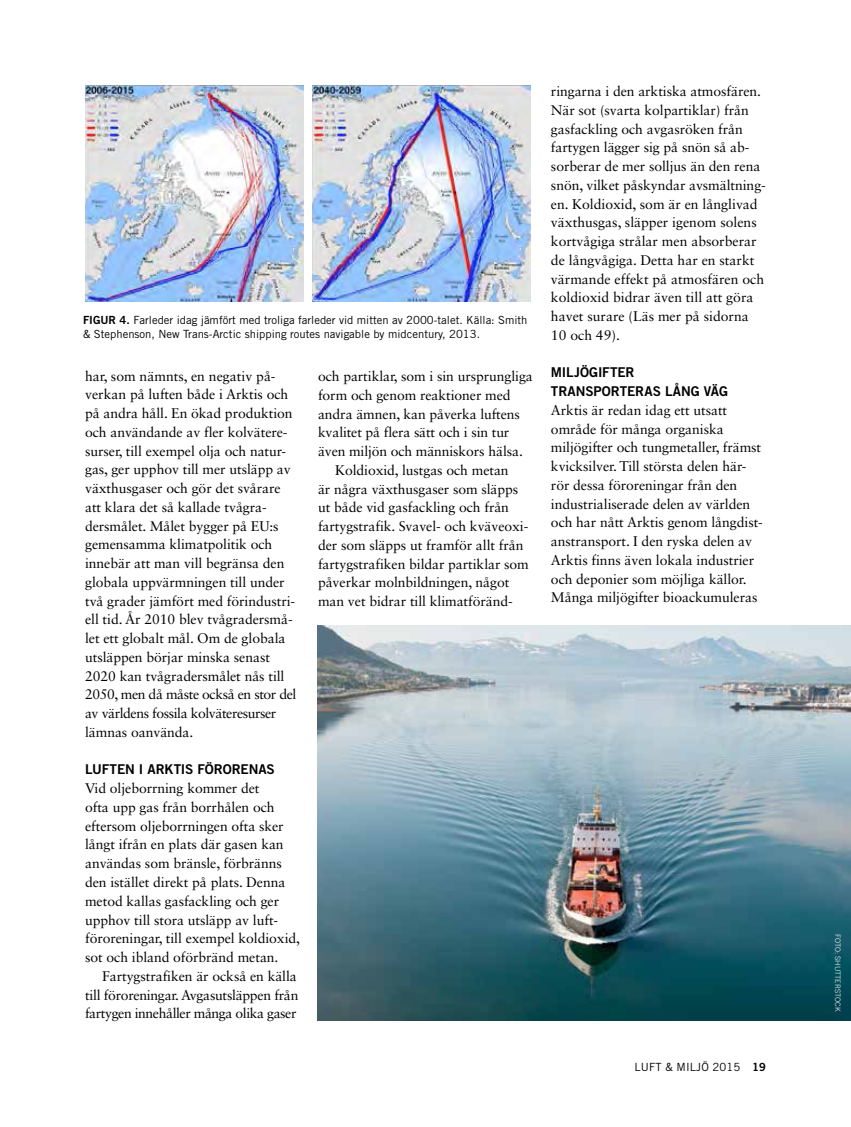
<style>
.page{position:relative;width:851px;height:1127px;background:#fff}
.page>*{position:absolute;margin:0;border:0;box-sizing:border-box;transform-origin:0 0}
.t1{font:13.95px/18.8px "Sabon LT Std";letter-spacing:-.005em;color:#000}
.t2{font:13.5px/18.8px "Trade Gothic LT Std Bd 2";letter-spacing:-.01em;color:#000}
.t3{font:11.25px/13.5px "Trade Gothic LT Std";color:#000}
.t4{font:300 7.5px "Trade Gothic LT Std";color:#fff}
.s1{font-family:"Trade Gothic LT Std Bd 2"}
</style>
<div class="page">
<img style="left:317px;top:625px;width:533px;height:395px">
<img style="left:86px;top:86px;width:217px;height:215px">
<img style="left:313px;top:86px;width:217px;height:215px">
<p class="t3" style="left:83px;top:313px;width:446px"><span class="s1">FIGUR 4.</span> Farleder idag jämfört med troliga farleder vid mitten av 2000-talet. Källa: Smith &amp; Stephenson, New Trans-Arctic shipping routes navigable by midcentury, 2013.</p>
<p class="t1" style="left:85px;top:366px;width:213px">har, som nämnts, en negativ på&shy;verkan på luften både i Arktis och på andra håll. En ökad produktion och användande av fler kolvätere&shy;surser, till exempel olja och natur&shy;gas, ger upphov till mer utsläpp av växthusgaser och gör det svårare att klara det så kallade tvågra&shy;dersmålet. Målet bygger på EU:s gemensamma klimatpolitik och innebär att man vill begränsa den globala uppvärmningen till under två grader jämfört med förindustri&shy;ell tid. År 2010 blev tvågradersmå&shy;let ett globalt mål. Om de globala utsläppen börjar minska senast<br>2020 kan tvågradersmålet nås till<br>2050, men då måste också en stor del av världens fossila kolväteresurser lämnas oanvända.</p>
<p class="t2" style="left:85px;top:760px;width:191px">LUFTEN I ARKTIS FÖRORENAS</p>
<p class="t1" style="left:85px;top:779px;width:216px">Vid oljeborrning kommer det<br>ofta upp gas från borrhålen och eftersom oljeborrningen ofta sker långt ifrån en plats där gasen kan användas som bränsle, förbränns den istället direkt på plats. Denna metod kallas gasfackling och ger upphov till stora utsläpp av luft&shy;föroreningar, till exempel koldioxid, sot och ibland oförbränd metan.</p>
<p class="t1" style="left:85px;top:966px;width:215px;text-align:justify;text-indent:17px">Fartygstrafiken är också en källa till föroreningar. Avgasutsläppen från fartygen innehåller många olika gaser</p>
<p class="t1" style="left:318px;top:367px;width:216px">och partiklar, som i sin ursprungliga</p>
<p class="t1" style="left:318px;top:386px;width:194px">form och genom reaktioner med</p>
<p class="t1" style="left:318px;top:404px;width:203px">andra ämnen, kan påverka luftens</p>
<p class="t1" style="left:318px;top:423px;width:193px">kvalitet på flera sätt och i sin tur</p>
<p class="t1" style="left:318px;top:442px;width:206px">även miljön och människors hälsa.</p>
<p class="t1" style="left:335px;top:460px;width:175px">Koldioxid, lustgas och metan</p>
<p class="t1" style="left:318px;top:479px;width:202px">är några växthusgaser som släpps</p>
<p class="t1" style="left:318px;top:498px;width:192px">ut både vid gasfackling och från</p>
<p class="t1" style="left:318px;top:517px;width:212px">fartygstrafik. Svavel- och kväveoxi-</p>
<p class="t1" style="left:318px;top:536px;width:207px">der som släpps ut framför allt från</p>
<p class="t1" style="left:318px;top:554px;width:212px">fartygstrafiken bildar partiklar som</p>
<p class="t1" style="left:318px;top:573px;width:193px">påverkar molnbildningen, något</p>
<p class="t1" style="left:318px;top:592px;width:196px">man vet bidrar till klimatföränd-</p>
<p class="t1" style="left:551px;top:82px;width:216px">ringarna i den arktiska atmosfären.<br>När sot (svarta kolpartiklar) från gasfackling och avgasröken från fartygen lägger sig på snön så ab&shy;sorberar de mer solljus än den rena snön, vilket påskyndar avsmältning&shy;en. Koldioxid, som är en långlivad växthusgas, släpper igenom solens kortvågiga strålar men absorberar de långvågiga. Detta har en starkt värmande effekt på atmosfären och koldioxid bidrar även till att göra havet surare (Läs mer på sidorna<br>10 och 49).</p>
<p class="t2" style="left:551px;top:363px;width:178px">MILJÖGIFTER<br>TRANSPORTERAS LÅNG VÄG</p>
<p class="t1" style="left:551px;top:401px;width:213px">Arktis är redan idag ett utsatt område för många organiska miljögifter och tungmetaller, främst kvicksilver. Till största delen här&shy;rör dessa föroreningar från den industrialiserade delen av världen och har nått Arktis genom långdist&shy;anstransport. I den ryska delen av Arktis finns även lokala industrier och deponier som möjliga källor.<br>Många miljögifter bioackumuleras</p>
<p class="t3" style="left:634px;top:1060px;width:133px">LUFT &amp; MILJÖ 2015 <span class="s1">19</span></p>
<p class="t4" style="left:842px;top:933px;width:79px;rotate:90deg">FOTO: SHUTTERSTOCK</p>
</div>
